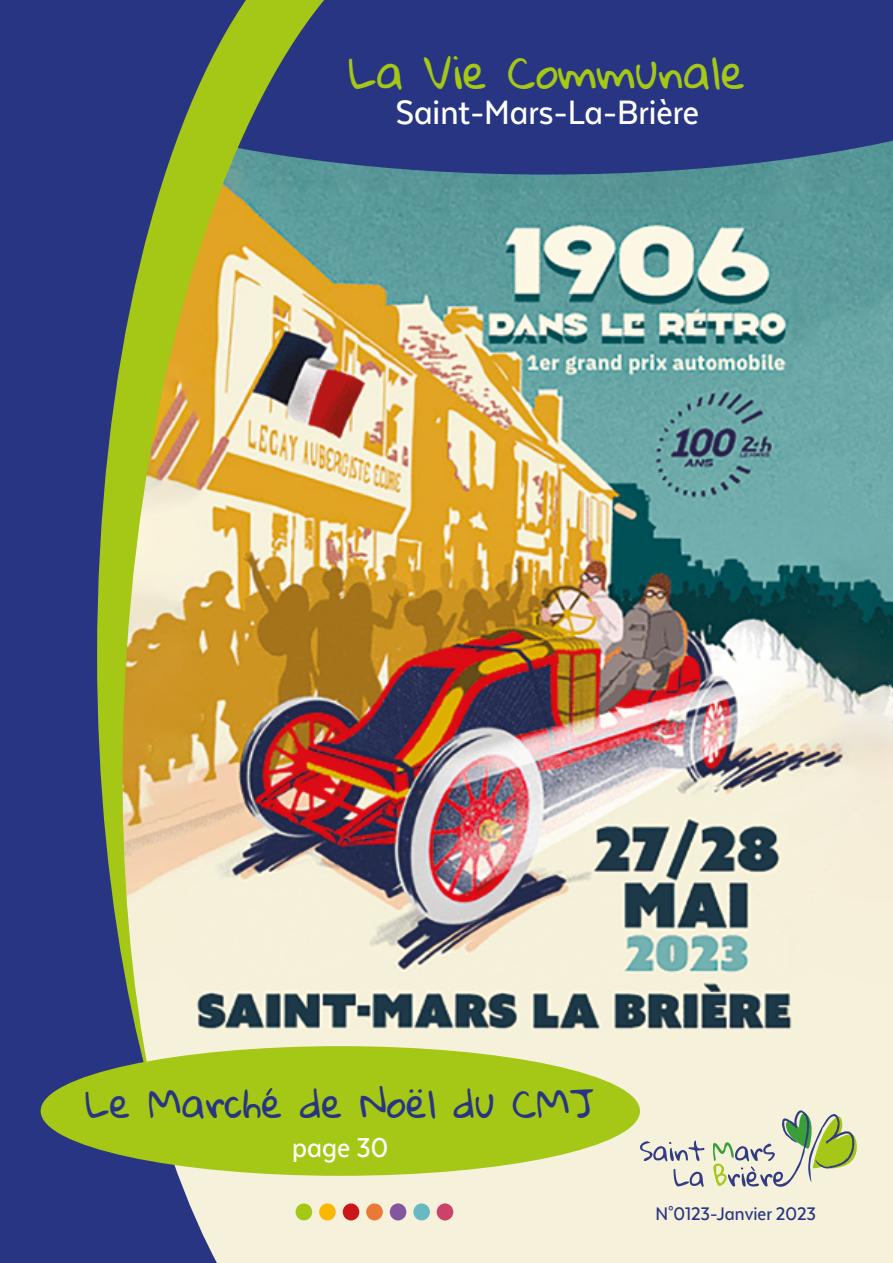
<style>
.page{position:relative;width:893px;height:1263px;background:#fff}
.page>*{position:absolute;margin:0;border:0;box-sizing:border-box;transform-origin:0 0}
.t1{font:45px "Gloria Hallelujah";color:#a5c715}
.t2{font:500 39px "Texta Narrow Alt";color:#fff}
.t3{font:39px "Gloria Hallelujah";color:#283583}
.t4{font:500 31.5px "Texta Narrow Alt";color:#fff}
.t5{font:500 21px "Texta Narrow Alt";color:#283583}
</style>
<div class="page">
<img style="left:324px;top:175px;width:569px;height:1088px">
<div style="left:324px;top:0;width:569px;height:175px;background:#283583"></div>
<img style="left:251px;top:0;width:73px;height:1263px">
<svg style="left:0;top:0;width:251px;height:1263px;background:#737678"></svg>
<div style="left:296px;top:1203px;width:16px;height:17px;background:#a5c715;border-radius:50%"></div>
<div style="left:319px;top:1203px;width:17px;height:17px;background:#fbb800;border-radius:50%"></div>
<div style="left:343px;top:1203px;width:16px;height:17px;background:#ca181a;border-radius:50%"></div>
<div style="left:366px;top:1203px;width:17px;height:17px;background:#ea7838;border-radius:50%"></div>
<div style="left:390px;top:1203px;width:16px;height:17px;background:#84569f;border-radius:50%"></div>
<div style="left:413px;top:1203px;width:17px;height:17px;background:#69b9c1;border-radius:50%"></div>
<div style="left:437px;top:1203px;width:16px;height:17px;background:#cb4369;border-radius:50%"></div>
<svg style="left:640px;top:1140px;width:64px;height:21px"></svg>
<svg style="left:674px;top:1169px;width:30px;height:18px"></svg>
<svg style="left:713px;top:1110px;width:144px;height:77px;background:#ccd3b0"></svg>
<div style="left:41px;top:1046px;width:599px;height:130px;background:#a5c715;border-radius:50%"></div>
<p class="t1" style="left:349px;top:47px;width:398px">La Vie Communale</p>
<p class="t2" style="left:396px;top:92px;width:305px">Saint-Mars-La-Brière</p>
<p class="t3" style="left:86px;top:1082px;width:510px">Le Marché de Noël du CMJ</p>
<p class="t4" style="left:292px;top:1131px;width:98px">page 30</p>
<p class="t5" style="left:655px;top:1203px;width:162px">N°0123-Janvier 2023</p>
</div>
